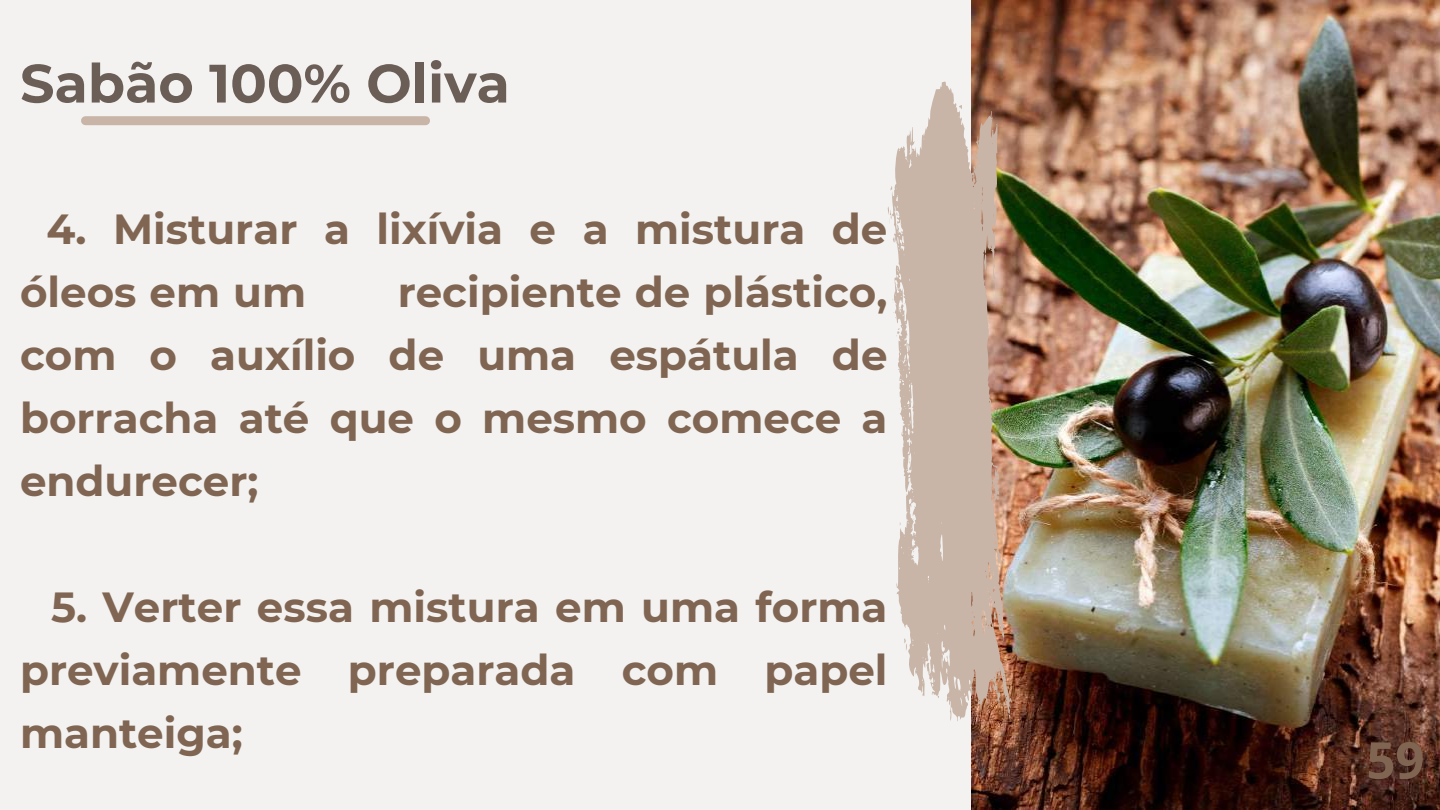
<style>
.page{position:relative;width:1440px;height:810px;background:#f3f2f0}
.page>*{position:absolute;margin:0;border:0;box-sizing:border-box;transform-origin:0 0}
.t1{font:700 54px "Montserrat";color:#6b5e56}
.t2{font:700 50.8px "Open Sans";color:#7f6552}
.t3{font:700 42px/63px "Montserrat";color:#7f6552;text-align:justify}
</style>
<div class="page">
<img style="left:971px;top:0;width:469px;height:810px">
<svg style="left:892px;top:82px;width:119px;height:640px;background:#c9b4a6"></svg>
<svg style="left:984px;top:254px;width:3px;height:16px"></svg>
<svg style="left:993px;top:264px;width:3px;height:16px"></svg>
<svg style="left:993px;top:611px;width:3px;height:10px"></svg>
<svg style="left:959px;top:105px;width:3px;height:4px"></svg>
<svg style="left:989px;top:685px;width:3px;height:6px"></svg>
<svg style="left:892px;top:237px;width:3px;height:5px"></svg>
<svg style="left:1009px;top:714px;width:2px;height:8px"></svg>
<svg style="left:904px;top:638px;width:3px;height:13px"></svg>
<svg style="left:1004px;top:698px;width:8px;height:8px"></svg>
<svg style="left:890px;top:186px;width:3px;height:5px"></svg>
<svg style="left:896px;top:328px;width:6px;height:8px"></svg>
<svg style="left:972px;top:152px;width:5px;height:8px"></svg>
<svg style="left:912px;top:551px;width:3px;height:5px"></svg>
<svg style="left:888px;top:206px;width:10px;height:17px"></svg>
<svg style="left:893px;top:299px;width:12px;height:19px"></svg>
<div style="left:86px;top:116px;width:340px;height:9px;background:#c8b5a8"></div>
<p class="t1" style="left:20px;top:50px;width:491px">Sabão 100% Oliva</p>
<p class="t3" style="left:20px;top:198px;width:869px;text-indent:27px">4. Misturar a lixívia e a mistura de óleos em um</p>
<p class="t3" style="left:20px;top:261px;width:869px;text-indent:378px">recipiente de plástico, com o auxílio de uma espátula de borracha até que o mesmo comece a endurecer;</p>
<p class="t3" style="left:20px;top:576px;width:869px;text-indent:31px">5. Verter essa mistura em uma forma previamente preparada com papel manteiga;</p>
<p class="t2" style="left:1366px;top:724px;width:59px">59</p>
</div>
